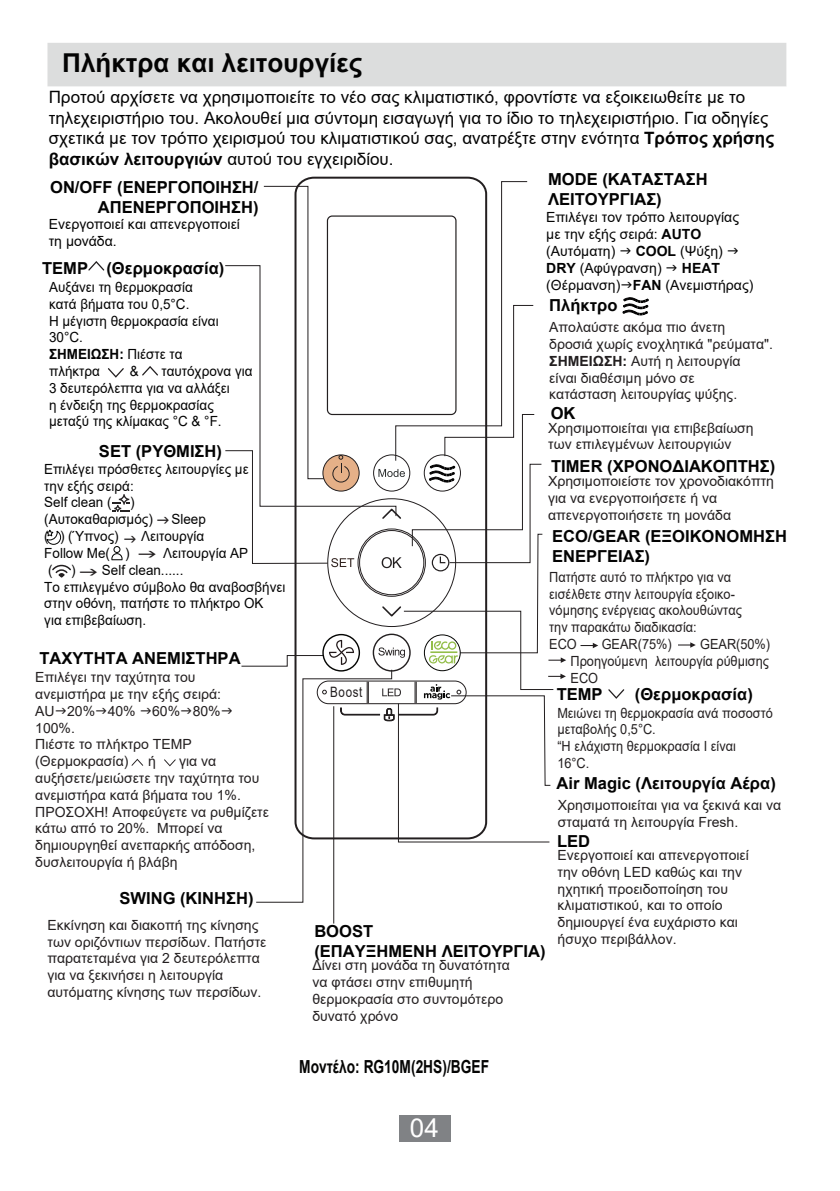
<style>
.page{position:relative;width:840px;height:1191px;background:#fff}
.page>*{position:absolute;margin:0;border:0;box-sizing:border-box;transform-origin:0 0}
.t1{font:700 26px "Arial";color:#030303}
.t2{font:26px "Arial";color:#fff}
.t3{font:700 18px "Arial";color:#050504;scale:.76 1}
.t4{font:17px/20.4px "Arial";color:#030303}
.t5{font:700 16.6px/19.8px "Arial";color:#030303}
.t6{font:14.2px "Arial";letter-spacing:.055em;color:#231f20;scale:.81 1}
.t7{font:14px/16.8px "Arial";color:#231f20}
.t8{font:14px/16.8px "Arial";color:#030303;scale:.96 1}
.t9{font:14px/16.8px "Arial";color:#231f20;scale:.91 1}
.t10{font:14px/16.8px "Arial";color:#030303}
.s1{font-weight:700}
</style>
<div class="page">
<div style="left:47px;top:43px;width:739px;height:43px;background:#dcdddd"></div>
<div style="left:399px;top:1115px;width:52px;height:26px;background:#808285"></div>
<svg style="left:88px;top:261px;width:16px;height:10px"></svg>
<svg style="left:142px;top:366px;width:16px;height:9px"></svg>
<svg style="left:131px;top:758px;width:12px;height:8px"></svg>
<svg style="left:608px;top:689px;width:16px;height:10px"></svg>
<svg style="left:164px;top:759px;width:12px;height:7px"></svg>
<svg style="left:108px;top:368px;width:16px;height:10px"></svg>
<svg style="left:580px;top:643px;width:18px;height:5px"></svg>
<svg style="left:678px;top:642px;width:17px;height:5px"></svg>
<svg style="left:46px;top:529px;width:15px;height:16px"></svg>
<svg style="left:52px;top:564px;width:19px;height:14px"></svg>
<svg style="left:622px;top:297px;width:26px;height:18px"></svg>
<hr style="left:333px;top:706px;width:1px;height:217px;background:#231f20">
<svg style="left:112px;top:494px;width:18px;height:18px"></svg>
<svg style="left:111px;top:546px;width:12px;height:14px"></svg>
<svg style="left:225px;top:181px;width:341px;height:722px"></svg>
<h1 class="t1" style="left:62px;top:45px;width:301px">Πλήκτρα και λειτουργίες</h1>
<p class="t4" style="left:49px;top:87px;width:726px">Προτού αρχίσετε να χρησιμοποιείτε το νέο σας κλιματιστικό, φροντίστε να εξοικειωθείτε με το τηλεχειριστήριο του. Ακολουθεί μια σύντομη εισαγωγή για το ίδιο το τηλεχειριστήριο. Για οδηγίες σχετικά με τον τρόπο χειρισμού του κλιματιστικού σας, ανατρέξτε στην ενότητα <span class="s1">Τρόπος χρήσης βασικών λειτουργιών</span> αυτού του εγχειριδίου.</p>
<p class="t5" style="left:50px;top:177px;width:210px;text-align:right">ON/OFF (ΕΝΕΡΓΟΠΟΙΗΣΗ/<br>ΑΠΕΝΕΡΓΟΠΟΙΗΣΗ)</p>
<p class="t10" style="left:49px;top:215px;width:193px">Ενεργοποιεί και απενεργοποιεί τη μονάδα.</p>
<p class="t5" style="left:42px;top:258px;width:184px">TEMP (Θερμοκρασία)</p>
<p class="t8" style="left:49px;top:279px;width:178px">Αυξάνει τη θερμοκρασία κατά βήματα του 0,5°C.<br>Η μέγιστη θερμοκρασία είναι<br>30°C.<br><span class="s1">ΣΗΜΕΙΩΣΗ:</span> Πιέστε τα πλήκτρα</p>
<p class="t8" style="left:130px;top:363px;width:11px">&amp;</p>
<p class="t8" style="left:49px;top:363px;width:213px;text-indent:112px">ταυτόχρονα για<br>3 δευτερόλεπτα για να αλλάξει<br>η ένδειξη της θερμοκρασίας μεταξύ της κλίμακας °C &amp; °F.</p>
<p class="t5" style="left:99px;top:441px;width:124px">SET (ΡΥΘΜΙΣΗ)</p>
<p class="t8" style="left:44px;top:460px;width:214px">Επιλέγει πρόσθετες λειτουργίες με την εξής σειρά:<br>Self clean (</p>
<p class="t8" style="left:44px;top:494px;width:114px;text-indent:86px">) (Αυτοκαθαρισμός)</p>
<p class="t8" style="left:171px;top:511px;width:37px">Sleep</p>
<p class="t8" style="left:44px;top:527px;width:79px">( ) (Ύπνος)</p>
<p class="t8" style="left:141px;top:527px;width:67px">Λειτουργία</p>
<p class="t8" style="left:44px;top:544px;width:90px">Follow Me( )</p>
<p class="t8" style="left:163px;top:544px;width:90px">Λειτουργία AP</p>
<p class="t8" style="left:48px;top:561px;width:6px">(</p>
<p class="t8" style="left:71px;top:561px;width:6px">)</p>
<p class="t8" style="left:44px;top:561px;width:252px;text-indent:58px">Self clean......<br>Το επιλεγμένο σύμβολο θα αναβοσβήνει στην οθόνη, πατήστε το πλήκτρο ΟΚ<br>για επιβεβαίωση.</p>
<p class="t5" style="left:39px;top:648px;width:202px">ΤΑΧΥΤΗΤΑ ΑΝΕΜΙΣΤΗΡΑ</p>
<p class="t7" style="left:35px;top:668px;width:187px">Επιλέγει την ταχύτητα του ανεμιστήρα με την εξής σειρά:<br>AU 20% 40% 60% 80%<br>100%.<br>Πιέστε το πλήκτρο TEMP (Θερμοκρασία)</p>
<p class="t7" style="left:148px;top:752px;width:9px">ή</p>
<p class="t7" style="left:35px;top:752px;width:235px;text-indent:144px">για να αυξήσετε/μειώσετε την ταχύτητα του ανεμιστήρα κατά βήματα του 1%.<br>ΠΡΟΣΟΧΗ! Αποφεύγετε να ρυθμίζετε κάτω από το 20%. Μπορεί να δημιουργηθεί ανεπαρκής απόδοση, δυσλειτουργία ή βλάβη</p>
<p class="t5" style="left:119px;top:888px;width:135px">SWING (ΚΙΝΗΣΗ)</p>
<p class="t7" style="left:47px;top:916px;width:220px">Εκκίνηση και διακοπή της κίνησης των οριζόντιων περσίδων. Πατήστε παρατεταμένα για 2 δευτερόλεπτα για να ξεκινήσει η λειτουργία αυτόματης κίνησης των περσίδων.</p>
<p class="t5" style="left:548px;top:169px;width:161px">MODE (ΚΑΤΑΣΤΑΣΗ<br>ΛΕΙΤΟΥΡΓΙΑΣ)</p>
<p class="t10" style="left:546px;top:209px;width:194px">Επιλέγει τον τρόπο λειτουργίας με την εξής σειρά: <span class="s1">AUTO </span>(Αυτόματη)</p>
<p class="t10" style="left:546px;top:243px;width:178px;text-indent:89px"><span class="s1">COOL</span> (Ψύξη)<br><span class="s1">DRY</span> (Αφύγρανση)</p>
<p class="t10" style="left:546px;top:259px;width:208px;text-indent:136px"><span class="s1">HEAT </span>(Θέρμανση) <span class="s1">FAN</span> (Ανεμιστήρας)</p>
<p class="t5" style="left:549px;top:295px;width:70px">Πλήκτρο</p>
<p class="t7" style="left:549px;top:319px;width:225px">Απολαύστε ακόμα πιο άνετη<br>δροσιά χωρίς ενοχλητικά "ρεύματα".<br><span class="s1">ΣΗΜΕΙΩΣΗ:</span> Αυτή η λειτουργία<br>είναι διαθέσιμη μόνο σε<br>κατάσταση λειτουργίας ψύξης.</p>
<p class="t5" style="left:550px;top:403px;width:26px">OK</p>
<p class="t7" style="left:548px;top:419px;width:207px">Χρησιμοποιείται για επιβεβαίωση των επιλεγμένων λειτουργιών</p>
<p class="t5" style="left:551px;top:456px;width:225px">TIMER (ΧΡΟΝΟΔΙΑΚΟΠΤΗΣ)</p>
<p class="t7" style="left:548px;top:472px;width:227px">Χρησιμοποιείστε τον χρονοδιακόπτη για να ενεργοποιήσετε ή να απενεργοποιήσετε τη μονάδα</p>
<p class="t5" style="left:552px;top:527px;width:236px">ECO/GEAR (ΕΞΟΙΚΟΝΟΜΗΣΗ<br>ΕΝΕΡΓΕΙΑΣ)</p>
<p class="t6" style="left:330px;top:682px;width:41px">Boost</p>
<p class="t9" style="left:549px;top:568px;width:213px">Πατήστε αυτό το πλήκτρο για να εισέλθετε στην λειτουργία εξοικο&shy;νόμησης ενέργειας ακολουθώντας την παρακάτω διαδικασία:<br>ECO</p>
<p class="t9" style="left:570px;top:635px;width:221px;text-align:justify;text-indent:129px">GEAR(50%)<br>Προηγούμενη λειτουργία ρύθμισης ECO</p>
<p class="t9" style="left:601px;top:635px;width:78px">GEAR(75%)</p>
<p class="t5" style="left:556px;top:685px;width:47px">TEMP</p>
<p class="t5" style="left:634px;top:685px;width:119px">(Θερμοκρασία)</p>
<p class="t5" style="left:314px;top:921px;width:232px">BOOST<br>(ΕΠΑΥΞΗΜΕΝΗ ΛΕΙΤΟΥΡΓΙΑ)</p>
<p class="t7" style="left:312px;top:957px;width:199px">Δίνει στη μονάδα τη δυνατότητα να φτάσει στην επιθυμητή θερμοκρασία στο συντομότερο δυνατό χρόνο</p>
<p class="t9" style="left:557px;top:704px;width:238px">Μειώνει τη θερμοκρασία ανά ποσοστό μεταβολής 0,5°C.<br>“Η ελάχιστη θερμοκρασία I είναι<br>16°C.</p>
<p class="t7" style="left:557px;top:796px;width:225px">Χρησιμοποιείται για να ξεκινά και να σταματά τη λειτουργία Fresh.</p>
<p class="t7" style="left:557px;top:846px;width:193px">Ενεργοποιεί και απενεργοποιεί την οθόνη LED καθώς και την ηχητική προειδοποίηση του κλιματιστικού, και το οποίο δημιουργεί ένα ευχάριστο και ήσυχο περιβάλλον.</p>
<p class="t5" style="left:556px;top:774px;width:221px">Air Magic (Λειτουργία Αέρα)</p>
<p class="t5" style="left:556px;top:831px;width:35px">LED</p>
<p class="t3" style="left:299px;top:1054px;width:251px">Μοντέλο: RG10M(2HS)/BGEF</p>
<h1 class="t2" style="left:409px;top:1110px;width:30px">04</h1>
</div>
